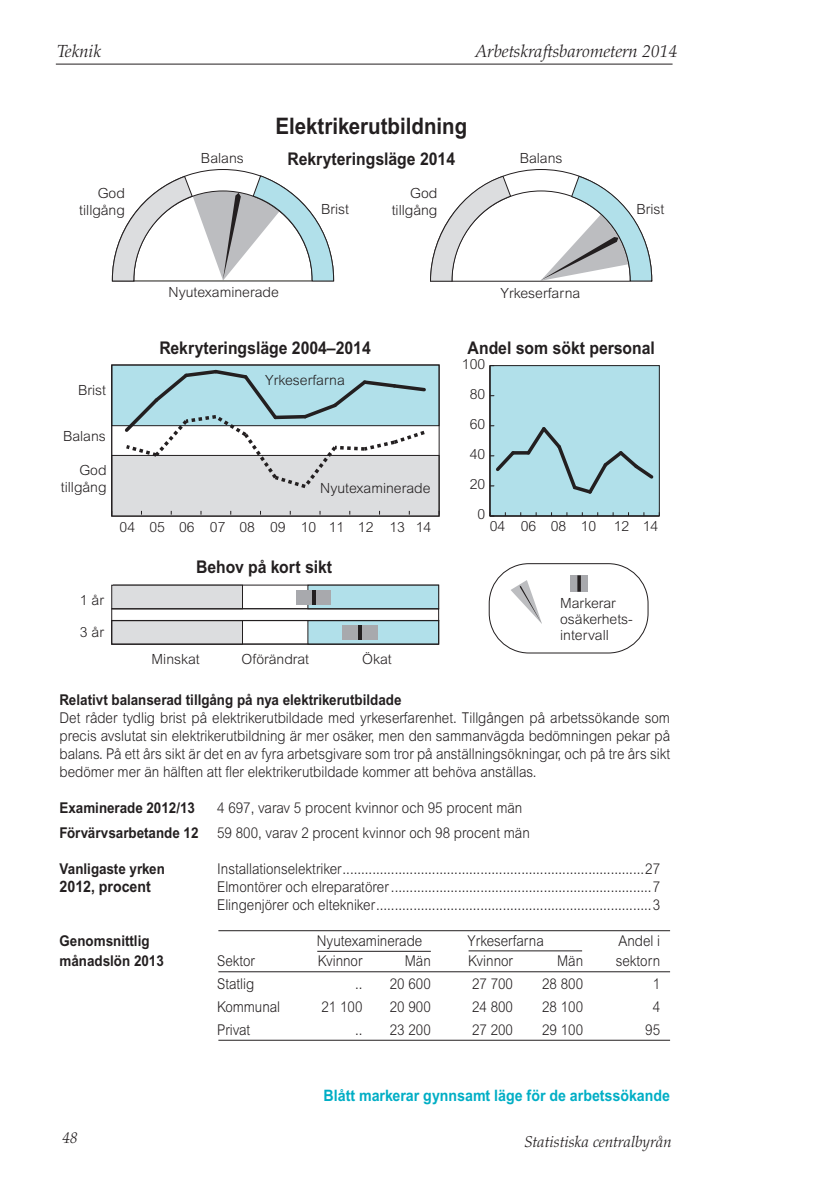
<style>
.page{position:relative;width:819px;height:1201px;background:#fff}
.page>*{position:absolute;margin:0;border:0;box-sizing:border-box;transform-origin:0 0}
.t1{font:700 22.75px "Arial";color:#231f20;scale:.9 1}
.t2{font:700 17.5px "Arial";color:#231f20;scale:.9 1}
.t3{font:italic 300 17.5px "Palatino";color:#231f20}
.Lönetab_rubrik{font:700 15.75px "Arial";color:#00aec5;scale:.9 1}
.t4{font:italic 300 15.75px "Palatino";color:#231f20}
.behovsbrödtext{font:700 15.75px "Arial";color:#231f20;scale:.9 1}
.behovsbrödtext-2{font:300 14.88px/17.8px "Arial";color:#231f20;text-align:justify;scale:.9 1}
.behovstext{font:700 14.88px "Arial";color:#231f20;scale:.9 1}
.behovsbrödtext-3{font:700 14.88px "Arial";color:#231f20;scale:.9 1}
.t5{font:300 14px/16.8px "Arial";color:#231f20;text-align:right}
</style>
<div class="page">
<hr style="left:56px;top:64px;width:616px;height:1px;background:#231f20">
<hr style="left:218px;top:930px;width:452px;height:1px;background:#231f20">
<hr style="left:218px;top:971px;width:452px;height:1px;background:#231f20">
<hr style="left:218px;top:1039px;width:452px;height:1px;background:#231f20">
<hr style="left:317px;top:950px;width:114px;height:1px;background:#231f20">
<hr style="left:468px;top:950px;width:114px;height:1px;background:#231f20">
<div style="left:490px;top:365px;width:169px;height:151px;background:#b1e0ea"></div>
<div style="left:489px;top:365px;width:170px;height:151px;border:1px solid #231f20"></div>
<div style="left:112px;top:620px;width:130px;height:24px;background:#dcdddf"></div>
<div style="left:308px;top:620px;width:130px;height:24px;background:#b1e0ea"></div>
<div style="left:489px;top:563px;width:159px;height:90px;border:1px solid #231f20;border-radius:40px"></div>
<div style="left:112px;top:585px;width:130px;height:24px;background:#dcdddf"></div>
<div style="left:111px;top:585px;width:132px;height:24px;border:1px solid #231f20"></div>
<div style="left:308px;top:585px;width:130px;height:24px;background:#b1e0ea"></div>
<div style="left:307px;top:585px;width:132px;height:24px;border:1px solid #231f20"></div>
<div style="left:112px;top:365px;width:327px;height:61px;background:#b1e0ea"></div>
<div style="left:112px;top:455px;width:327px;height:61px;background:#dcdddf"></div>
<div style="left:111px;top:608px;width:328px;height:13px;border:1px solid #231f20"></div>
<svg style="left:122px;top:369px;width:306px;height:120px"></svg>
<div style="left:570px;top:575px;width:17px;height:17px;background:#a8a9ad"></div>
<svg style="left:577px;top:575px;width:4px;height:16px"></svg>
<svg style="left:511px;top:580px;width:31px;height:44px"></svg>
<div style="left:111px;top:364px;width:328px;height:152px;border:1px solid #231f20"></div>
<hr style="left:490px;top:515px;width:169px;height:1px;background:#231f20">
<hr style="left:489px;top:365px;width:1px;height:151px;background:#231f20">
<svg style="left:490px;top:424px;width:164px;height:73px"></svg>
<svg style="left:112px;top:169px;width:222px;height:113px"></svg>
<svg style="left:430px;top:169px;width:222px;height:113px"></svg>
<div style="left:296px;top:590px;width:35px;height:14px;background:#a8a9ad"></div>
<div style="left:342px;top:625px;width:36px;height:15px;background:#a8a9ad"></div>
<hr style="left:312px;top:590px;width:3px;height:14px;background:#231f20">
<hr style="left:358px;top:625px;width:3px;height:15px;background:#231f20">
<p class="t3" style="left:57px;top:41px;width:46px">Teknik</p>
<p class="t3" style="left:475px;top:41px;width:203px">Arbetskraftsbarometern 2014</p>
<p class="t5" style="left:79px;top:185px;width:47px">God tillgång</p>
<p class="t5" style="left:78px;top:382px;width:29px">Brist</p>
<p class="t5" style="left:63px;top:428px;width:44px">Balans</p>
<p class="t5" style="left:61px;top:461px;width:47px">God tillgång</p>
<p class="t5" style="left:201px;top:150px;width:44px">Balans</p>
<p class="t1" style="left:275px;top:112px;width:215px">Elektrikerutbildning</p>
<p class="t2" style="left:287px;top:148px;width:188px">Rekryteringsläge 2014</p>
<p class="t5" style="left:321px;top:201px;width:29px">Brist</p>
<p class="t5" style="left:391px;top:185px;width:47px">God tillgång</p>
<p class="t5" style="left:519px;top:150px;width:44px">Balans</p>
<p class="t5" style="left:169px;top:284px;width:112px">Nyutexaminerade</p>
<p class="t5" style="left:500px;top:284px;width:81px">Yrkeserfarna</p>
<p class="t5" style="left:636px;top:201px;width:29px">Brist</p>
<p class="t2" style="left:159px;top:337px;width:236px">Rekryteringsläge 2004–2014</p>
<p class="t2" style="left:467px;top:337px;width:209px">Andel som sökt personal</p>
<p class="t5" style="left:462px;top:355px;width:25px">100</p>
<p class="t5" style="left:265px;top:372px;width:81px">Yrkeserfarna</p>
<p class="t5" style="left:320px;top:480px;width:112px">Nyutexaminerade</p>
<p class="t5" style="left:469px;top:385px;width:17px">80</p>
<p class="t5" style="left:469px;top:415px;width:17px">60</p>
<p class="t5" style="left:469px;top:445px;width:17px">40</p>
<p class="t5" style="left:469px;top:475px;width:17px">20</p>
<p class="t5" style="left:477px;top:506px;width:9px">0</p>
<p class="t5" style="left:120px;top:518px;width:313px">04 05 06 07 08 09 10 11 12 13 14</p>
<p class="t5" style="left:489px;top:517px;width:170px">04 06 08 10 12 14</p>
<p class="t5" style="left:80px;top:592px;width:26px">1 år</p>
<p class="t5" style="left:80px;top:623px;width:26px">3 år</p>
<p class="t2" style="left:196px;top:557px;width:153px">Behov på kort sikt</p>
<p class="t5" style="left:152px;top:650px;width:50px">Minskat</p>
<p class="t5" style="left:241px;top:650px;width:69px">Oförändrat</p>
<p class="t5" style="left:362px;top:650px;width:31px">Ökat</p>
<p class="t5" style="left:560px;top:595px;width:74px;line-height:15.8px;text-align:left">Markerar osäkerhets&shy;intervall</p>
<p class="behovstext" style="left:60px;top:691px;width:381px">Relativt balanserad tillgång på nya elektrikerutbildade</p>
<p class="behovsbrödtext-2" style="left:60px;top:709px;width:680px">Det råder tydlig brist på elektrikerutbildade med yrkeserfarenhet. Tillgången på arbetssökande som precis avslutat sin elektrikerutbildning är mer osäker, men den sammanvägda bedömningen pekar på balans. På ett års sikt är det en av fyra arbetsgivare som tror på anställningsökningar, och på tre års sikt bedömer mer än hälften att fler elektrikerutbildade kommer att behöva anställas.</p>
<p class="behovstext" style="left:60px;top:798px;width:152px">Examinerade 2012/13</p>
<p class="behovsbrödtext-2" style="left:217px;top:798px;width:340px">4 697, varav 5 procent kvinnor och 95 procent män</p>
<p class="behovstext" style="left:60px;top:824px;width:156px">Förvärvsarbetande 12</p>
<p class="behovsbrödtext-2" style="left:217px;top:823px;width:349px">59 800, varav 2 procent kvinnor och 98 procent män</p>
<p class="behovsbrödtext-3" style="left:60px;top:859px;width:119px">Vanligaste yrken</p>
<p class="behovsbrödtext-2" style="left:217px;top:859px;width:493px">Installationselektriker.................................................................................27</p>
<p class="behovsbrödtext" style="left:60px;top:877px;width:103px">2012, procent</p>
<p class="behovsbrödtext-2" style="left:217px;top:878px;width:493px">Elmontörer och elreparatörer ......................................................................7</p>
<p class="behovsbrödtext-2" style="left:217px;top:896px;width:493px">Elingenjörer och eltekniker..........................................................................3</p>
<p class="behovsbrödtext-3" style="left:60px;top:932px;width:102px">Genomsnittlig</p>
<p class="behovsbrödtext-2" style="left:317px;top:931px;width:119px">Nyutexaminerade</p>
<p class="behovsbrödtext-2" style="left:467px;top:931px;width:86px">Yrkeserfarna</p>
<p class="behovsbrödtext-2" style="left:618px;top:931px;width:48px">Andel i</p>
<p class="behovsbrödtext-3" style="left:60px;top:952px;width:117px">månadslön 2013</p>
<p class="behovsbrödtext-2" style="left:217px;top:952px;width:44px">Sektor</p>
<p class="behovsbrödtext-2" style="left:318px;top:952px;width:51px">Kvinnor</p>
<p class="behovsbrödtext-2" style="left:404px;top:952px;width:30px">Män</p>
<p class="behovsbrödtext-2" style="left:468px;top:952px;width:51px">Kvinnor</p>
<p class="behovsbrödtext-2" style="left:557px;top:952px;width:30px">Män</p>
<p class="behovsbrödtext-2" style="left:615px;top:952px;width:51px">sektorn</p>
<p class="behovsbrödtext-2" style="left:217px;top:975px;width:43px">Statlig</p>
<p class="behovsbrödtext-2" style="left:355px;top:975px;width:10px">..</p>
<p class="behovsbrödtext-2" style="left:390px;top:975px;width:47px">20 600</p>
<p class="behovsbrödtext-2" style="left:472px;top:975px;width:47px">27 700</p>
<p class="behovsbrödtext-2" style="left:542px;top:975px;width:47px">28 800</p>
<p class="behovsbrödtext-2" style="left:652px;top:975px;width:10px">1</p>
<p class="behovsbrödtext-2" style="left:217px;top:997px;width:72px">Kommunal</p>
<p class="behovsbrödtext-2" style="left:321px;top:997px;width:47px">21 100</p>
<p class="behovsbrödtext-2" style="left:390px;top:997px;width:47px">20 900</p>
<p class="behovsbrödtext-2" style="left:472px;top:997px;width:47px">24 800</p>
<p class="behovsbrödtext-2" style="left:542px;top:997px;width:47px">28 100</p>
<p class="behovsbrödtext-2" style="left:652px;top:997px;width:10px">4</p>
<p class="behovsbrödtext-2" style="left:217px;top:1020px;width:38px">Privat</p>
<p class="behovsbrödtext-2" style="left:355px;top:1020px;width:10px">..</p>
<p class="behovsbrödtext-2" style="left:390px;top:1020px;width:47px">23 200</p>
<p class="behovsbrödtext-2" style="left:472px;top:1020px;width:47px">27 200</p>
<p class="behovsbrödtext-2" style="left:542px;top:1020px;width:47px">29 100</p>
<p class="behovsbrödtext-2" style="left:645px;top:1020px;width:18px">95</p>
<p class="Lönetab_rubrik" style="left:323px;top:1086px;width:386px">Blått markerar gynnsamt läge för de arbetssökande</p>
<p class="t4" style="left:62px;top:1128px;width:17px">48</p>
<p class="t4" style="left:524px;top:1132px;width:149px">Statistiska centralbyrån</p>
</div>
